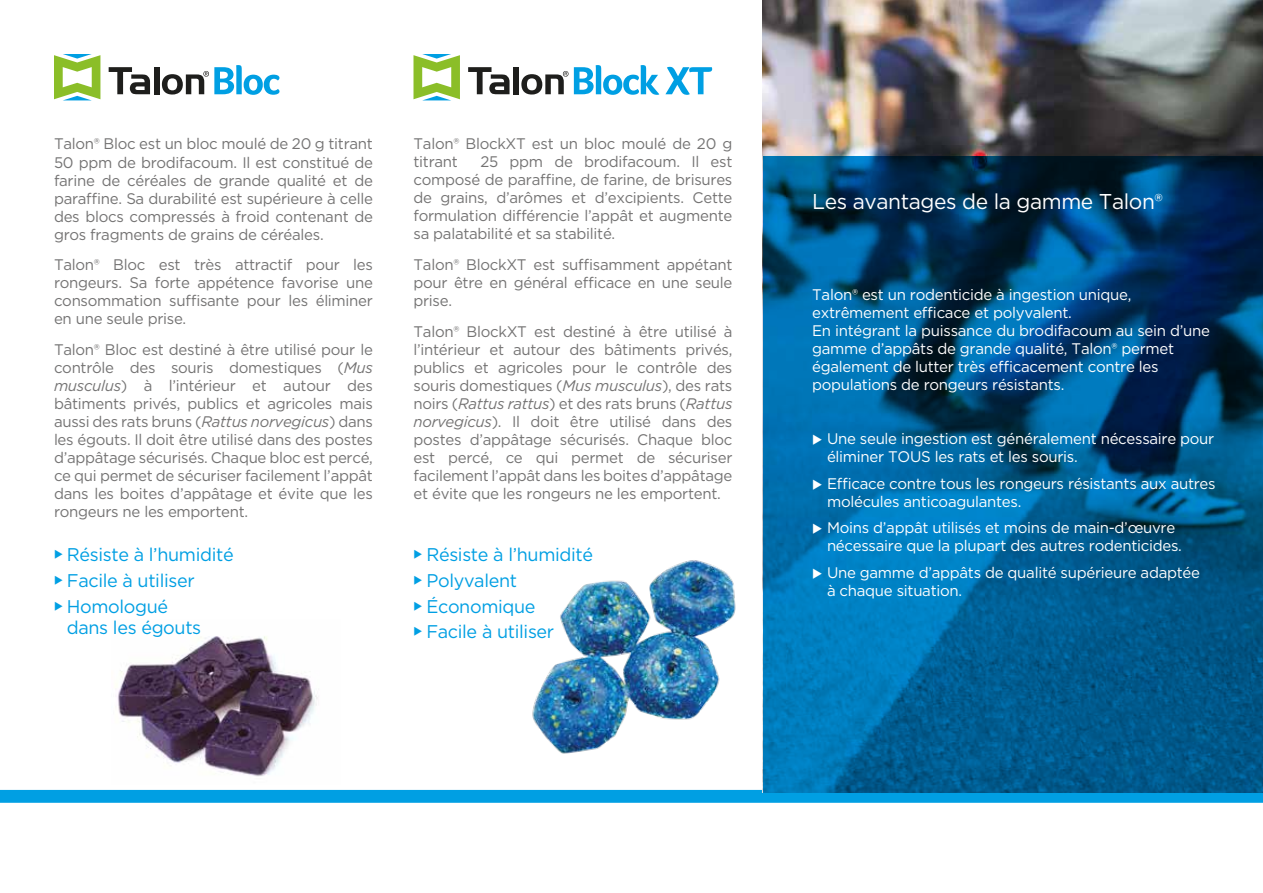
<style>
.page{position:relative;width:1263px;height:893px;background:#fff}
.page>*{position:absolute;margin:0;border:0;box-sizing:border-box;transform-origin:0 0}
.t1{font:21.45px "Gotham";letter-spacing:-.02em;color:#fff}
.t2{font:18.3px/21.6px "Gotham";letter-spacing:-.02em;color:#009fe3}
.t3{font:15.3px/18px "Gotham";letter-spacing:-.02em;color:#747373;text-align:justify}
.t4{font:15.3px/18px "Gotham";letter-spacing:-.02em;color:#fff}
.s1{font-style:italic}
</style>
<div class="page">
<svg style="left:0;top:790px;width:1263px;height:13px;background:#049ee0"></svg>
<img style="left:117px;top:636px;width:201px;height:141px">
<img style="left:763px;top:0;width:500px;height:156px">
<svg style="left:763px;top:156px;width:500px;height:636px;background:#005589"></svg>
<img style="left:532px;top:560px;width:204px;height:194px">
<svg style="left:574px;top:65px;width:85px;height:30px"></svg>
<svg style="left:665px;top:67px;width:47px;height:28px"></svg>
<svg style="left:413px;top:54px;width:47px;height:46px"></svg>
<svg style="left:468px;top:67px;width:41px;height:27px"></svg>
<div style="left:514px;top:67px;width:5px;height:27px;background:#1e1e1c"></div>
<svg style="left:521px;top:71px;width:47px;height:24px"></svg>
<svg style="left:54px;top:54px;width:46px;height:46px"></svg>
<svg style="left:109px;top:67px;width:41px;height:27px"></svg>
<div style="left:154px;top:67px;width:6px;height:27px;background:#1e1e1c"></div>
<svg style="left:162px;top:65px;width:117px;height:30px"></svg>
<p class="t3" style="left:54px;top:135px;width:320px">Talon® Bloc est un bloc moulé de 20 g titrant 50 ppm de brodifacoum. Il est constitué de farine de céréales de grande qualité et de paraffine. Sa durabilité est supérieure à celle des blocs compressés à froid contenant de gros fragments de grains de céréales.</p>
<p class="t3" style="left:54px;top:255px;width:320px">Talon® Bloc est très attractif pour les rongeurs. Sa forte appétence favorise une consommation suffisante pour les éliminer en une seule prise.</p>
<p class="t3" style="left:54px;top:340px;width:320px">Talon® Bloc est destiné à être utilisé pour le contrôle des souris domestiques (<span class="s1">Mus musculus</span>) à l’intérieur et autour des bâtiments privés, publics et agricoles mais aussi des rats bruns (<span class="s1">Rattus norvegicus</span>) dans les égouts. Il doit être utilisé dans des postes d’appâtage sécurisés. Chaque bloc est percé, ce qui permet de sécuriser facilement l’appât dans les boites d’appâtage et évite que les rongeurs ne les emportent.</p>
<p class="t2" style="left:54px;top:543px;width:181px">◆ Résiste à l’humidité</p>
<p class="t2" style="left:54px;top:569px;width:142px">◆ Facile à utiliser</p>
<p class="t2" style="left:67px;top:595px;width:136px;text-indent:-13px">◆ Homologué dans les égouts</p>
<p class="t3" style="left:413px;top:135px;width:320px">Talon® BlockXT est un bloc moulé de 20 g titrant</p>
<p class="t3" style="left:413px;top:153px;width:320px;text-indent:67px">25 ppm de brodifacoum. Il est composé de paraffine, de farine, de brisures de grains, d’arômes et d’excipients. Cette formulation différencie l’appât et augmente sa palatabilité et sa stabilité.</p>
<p class="t3" style="left:413px;top:255px;width:320px">Talon® BlockXT est suffisamment appétant pour être en général efficace en une seule prise.</p>
<p class="t3" style="left:413px;top:322px;width:320px">Talon® BlockXT est destiné à être utilisé à l’intérieur et autour des bâtiments privés, publics et agricoles pour le contrôle des souris domestiques (<span class="s1">Mus musculus</span>), des rats noirs (<span class="s1">Rattus rattus</span>) et des rats bruns (<span class="s1">Rattus norvegicus</span>). Il doit être utilisé dans des postes d’appâtage sécurisés. Chaque bloc est percé, ce qui permet de sécuriser facilement l’appât dans les boites d’appâtage et évite que les rongeurs ne les emportent.</p>
<p class="t2" style="left:413px;top:543px;width:181px">◆ Résiste à l’humidité</p>
<p class="t2" style="left:413px;top:569px;width:105px">◆ Polyvalent</p>
<p class="t2" style="left:413px;top:595px;width:124px">◆ Économique</p>
<p class="t2" style="left:413px;top:621px;width:142px">◆ Facile à utiliser</p>
<h1 class="t1" style="left:812px;top:188px;width:352px">Les avantages de la gamme Talon®</h1>
<p class="t4" style="left:812px;top:286px;width:399px">Talon® est un rodenticide à ingestion unique, extrêmement efficace et polyvalent.<br>En intégrant la puissance du brodifacoum au sein d’une gamme d’appâts de grande qualité, Talon® permet également de lutter très efficacement contre les populations de rongeurs résistants.</p>
<p class="t4" style="left:827px;top:430px;width:389px;text-indent:-15px">◆ Une seule ingestion est généralement nécessaire pour éliminer TOUS les rats et les souris.</p>
<p class="t4" style="left:827px;top:474px;width:390px;text-indent:-15px">◆ Efficace contre tous les rongeurs résistants aux autres molécules anticoagulantes.</p>
<p class="t4" style="left:827px;top:519px;width:356px;text-indent:-15px">◆ Moins d’appât utilisés et moins de main-d’œuvre nécessaire que la plupart des autres rodenticides.</p>
<p class="t4" style="left:827px;top:563px;width:374px;text-indent:-15px">◆ Une gamme d’appâts de qualité supérieure adaptée à chaque situation.</p>
</div>
